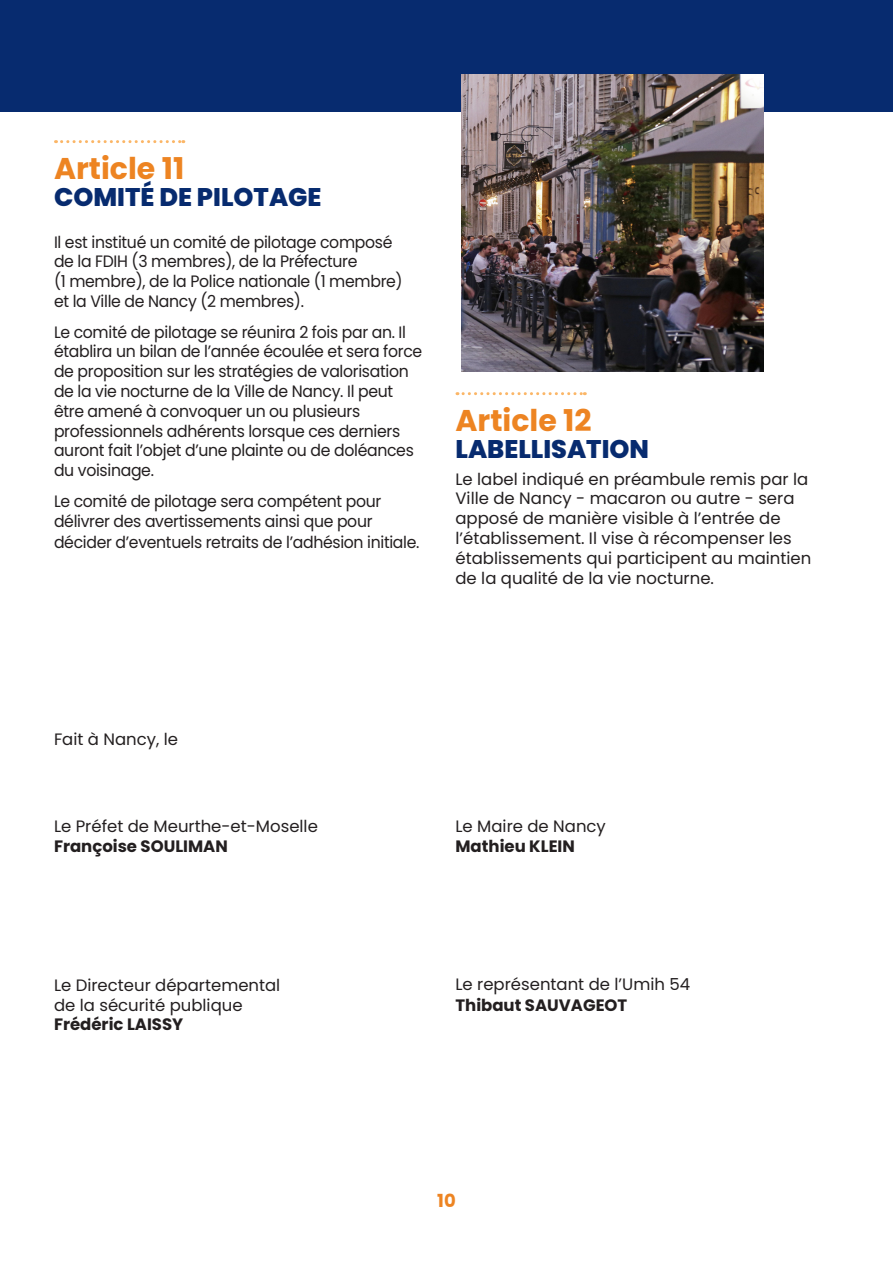
<style>
.page{position:relative;width:893px;height:1263px;background:#fff}
.page>*{position:absolute;margin:0;border:0;box-sizing:border-box;transform-origin:0 0}
.t1{font:700 30px "Poppins";color:#ed8422}
.t2{font:800 25.5px "Poppins";color:#072b6f}
.t3{font:700 18px "Poppins";color:#ed8422}
.t4{font:16.5px/19.8px "Poppins";letter-spacing:-.02em;color:#231f20;scale:.95 1}
.t5{font:16.5px/19.8px "Poppins";color:#231f20}
.t6{font:700 16.5px "Poppins";color:#231f20}
</style>
<div class="page">
<svg style="left:56px;top:140px;width:128px;height:3px"></svg>
<svg style="left:457px;top:392px;width:128px;height:3px"></svg>
<div style="left:0;top:0;width:893px;height:112px;background:#072b6f"></div>
<img style="left:462px;top:75px;width:301px;height:296px">
<p class="t1" style="left:54px;top:151px;width:132px">Article 11</p>
<p class="t2" style="left:54px;top:182px;width:269px">COMITÉ DE PILOTAGE</p>
<p class="t4" style="left:54px;top:232px;width:369px">Il est institué un comité de pilotage composé de la FDIH (3 membres), de la Préfecture<br>(1 membre), de la Police nationale (1 membre) et la Ville de Nancy (2 membres).</p>
<p class="t4" style="left:54px;top:322px;width:389px">Le comité de pilotage se réunira 2 fois par an. Il établira un bilan de l’année écoulée et sera force de proposition sur les stratégies de valorisation de la vie nocturne de la Ville de Nancy. Il peut être amené à convoquer un ou plusieurs professionnels adhérents lorsque ces derniers auront fait l’objet d’une plainte ou de doléances du voisinage.</p>
<p class="t4" style="left:54px;top:491px;width:346px">Le comité de pilotage sera compétent pour délivrer des avertissements ainsi que pour</p>
<p class="t4" style="left:54px;top:533px;width:386px">décider d’eventuels retraits de l’adhésion initiale.</p>
<p class="t1" style="left:455px;top:403px;width:138px">Article 12</p>
<p class="t2" style="left:455px;top:434px;width:195px">LABELLISATION</p>
<p class="t5" style="left:455px;top:469px;width:357px">Le label indiqué en préambule remis par la Ville de Nancy - macaron ou autre - sera apposé de manière visible à l’entrée de l’établissement. Il vise à récompenser les établissements qui participent au maintien de la qualité de la vie nocturne.</p>
<p class="t5" style="left:54px;top:729px;width:126px">Fait à Nancy, le</p>
<p class="t5" style="left:54px;top:817px;width:265px">Le Préfet de Meurthe-et-Moselle</p>
<p class="t6" style="left:54px;top:837px;width:175px">Françoise SOULIMAN</p>
<p class="t5" style="left:54px;top:975px;width:228px">Le Directeur départemental</p>
<p class="t5" style="left:54px;top:995px;width:190px">de la sécurité publique</p>
<p class="t6" style="left:54px;top:1015px;width:131px">Frédéric LAISSY</p>
<p class="t5" style="left:455px;top:817px;width:152px">Le Maire de Nancy</p>
<p class="t6" style="left:455px;top:837px;width:121px">Mathieu KLEIN</p>
<p class="t5" style="left:455px;top:974px;width:236px">Le représentant de l’Umih 54</p>
<p class="t6" style="left:455px;top:996px;width:173px">Thibaut SAUVAGEOT</p>
<p class="t3" style="left:437px;top:1191px;width:20px">10</p>
</div>
